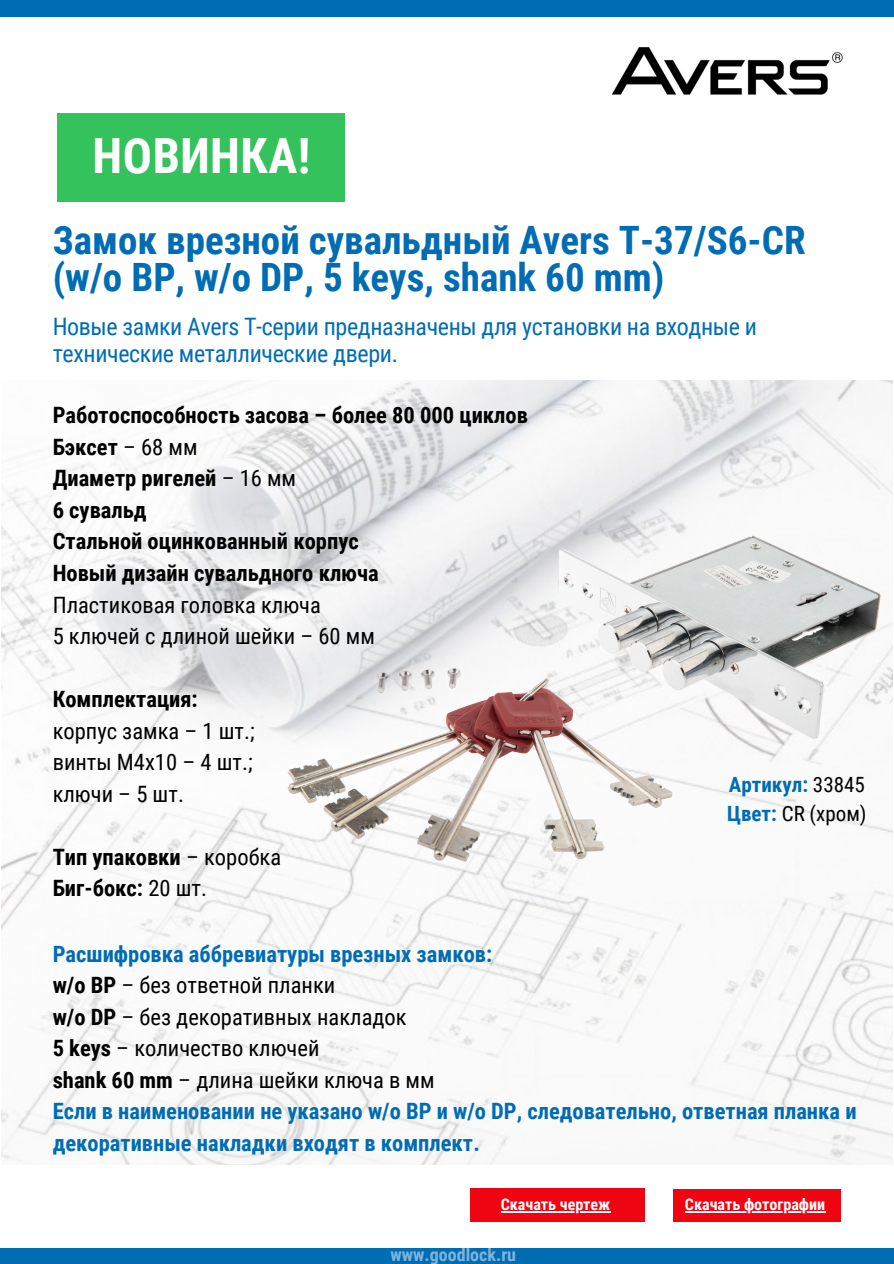
<style>
.page{position:relative;width:894px;height:1264px;background:#fff}
.page>*{position:absolute;margin:0;border:0;box-sizing:border-box;transform-origin:0 0}
.t1{font:700 48.45px "Roboto Condensed";letter-spacing:.01em;color:#fff}
.t2{font:700 39px "Roboto Condensed";color:#006cb4}
.t3{font:24px/27px "Roboto Condensed";letter-spacing:-.015em;color:#006cb4}
.t4{font:22.5px "Roboto Condensed";color:#000}
.t5{font:700 22.5px "Roboto Condensed";color:#000}
.t6{font:700 22.5px/31.5px "Roboto Condensed";color:#006cb4}
.t7{font:700 21px "Roboto Condensed";color:#006cb4}
.t8{font:21px "Roboto Condensed";color:#000}
.t9{font:700 18px "Roboto Condensed";color:#fff}
.t10{font:700 16.05px "Roboto Condensed";color:#fff}
.s1{font-weight:400}
.s2{font-weight:400;color:#000}
.s3{font-weight:700;color:#006cb4}
.s4{font-weight:700}
</style>
<div class="page">
<div style="left:0;top:0;width:893px;height:17px;background:#006cb4"></div>
<div style="left:0;top:1247px;width:893px;height:16px;background:#006cb4"></div>
<div style="left:673px;top:1188px;width:167px;height:33px;background:#ef0411"></div>
<div style="left:470px;top:1187px;width:174px;height:34px;background:#ef0411"></div>
<img style="left:611px;top:47px;width:232px;height:48px">
<img style="left:1px;top:380px;width:891px;height:784px">
<div style="left:58px;top:113px;width:287px;height:89px;background:#33c25b"></div>
<img style="left:278px;top:523px;width:613px;height:353px">
<hr style="left:684px;top:1211px;width:141px;height:1px;background:#fff">
<hr style="left:500px;top:1211px;width:110px;height:1px;background:#fff">
<p class="t1" style="left:93px;top:128px;width:219px">НОВИНКА!</p>
<p class="t2" style="left:53px;top:218px;width:754px">Замок врезной сувальдный Avers T-37/S6-CR</p>
<p class="t2" style="left:53px;top:255px;width:613px">(w/o BP, w/o DP, 5 keys, shank 60 mm)</p>
<p class="t3" style="left:53px;top:313px;width:705px">Новые замки Avers Т-серии предназначены для установки на входные и технические металлические двери.</p>
<p class="t5" style="left:53px;top:402px;width:476px">Работоспособность засова – более 80 000 циклов</p>
<p class="t5" style="left:53px;top:434px;width:146px">Бэксет <span class="s1">– 68 мм</span></p>
<p class="t5" style="left:53px;top:465px;width:245px">Диаметр ригелей <span class="s1">– 16 мм</span></p>
<p class="t5" style="left:53px;top:497px;width:95px">6 сувальд</p>
<p class="t5" style="left:53px;top:528px;width:307px">Стальной оцинкованный корпус</p>
<p class="t5" style="left:53px;top:560px;width:327px">Новый дизайн сувальдного ключа</p>
<p class="t4" style="left:53px;top:591px;width:269px">Пластиковая головка ключа</p>
<p class="t4" style="left:53px;top:623px;width:323px">5 ключей с длиной шейки – 60 мм</p>
<p class="t5" style="left:53px;top:686px;width:146px">Комплектация:</p>
<p class="t4" style="left:53px;top:717px;width:203px">корпус замка – 1 шт.;</p>
<p class="t4" style="left:53px;top:749px;width:201px">винты М4х10 – 4 шт.;</p>
<p class="t4" style="left:53px;top:781px;width:133px">ключи – 5 шт.</p>
<p class="t5" style="left:53px;top:844px;width:230px">Тип упаковки <span class="s1">– коробка</span></p>
<p class="t5" style="left:53px;top:875px;width:156px">Биг-бокс: <span class="s1">20 шт.</span></p>
<p class="t7" style="left:728px;top:772px;width:137px">Артикул: <span class="s2">33845</span></p>
<p class="t8" style="left:726px;top:801px;width:141px"><span class="s3">Цвет:</span> CR (хром)</p>
<p class="t6" style="left:53px;top:938px;width:441px">Расшифровка аббревиатуры врезных замков:</p>
<p class="t4" style="left:53px;top:972px;width:284px"><span class="s4">w/o BP</span> – без ответной планки</p>
<p class="t4" style="left:53px;top:1003px;width:355px"><span class="s4">w/o DP</span> – без декоративных накладок</p>
<p class="t4" style="left:53px;top:1035px;width:268px"><span class="s4">5 keys</span> – количество ключей</p>
<p class="t4" style="left:53px;top:1066px;width:383px"><span class="s4">shank 60 mm</span> – длина шейки ключа в мм</p>
<p class="t6" style="left:53px;top:1095px;width:805px">Если в наименовании не указано w/o BP и w/o DP, следовательно, ответная планка и декоративные накладки входят в комплект.</p>
<p class="t10" style="left:500px;top:1195px;width:111px">Скачать чертеж</p>
<p class="t10" style="left:684px;top:1195px;width:142px">Скачать фотографии</p>
<p class="t9" style="left:390px;top:1244px;width:127px">www.goodlock.ru</p>
</div>
